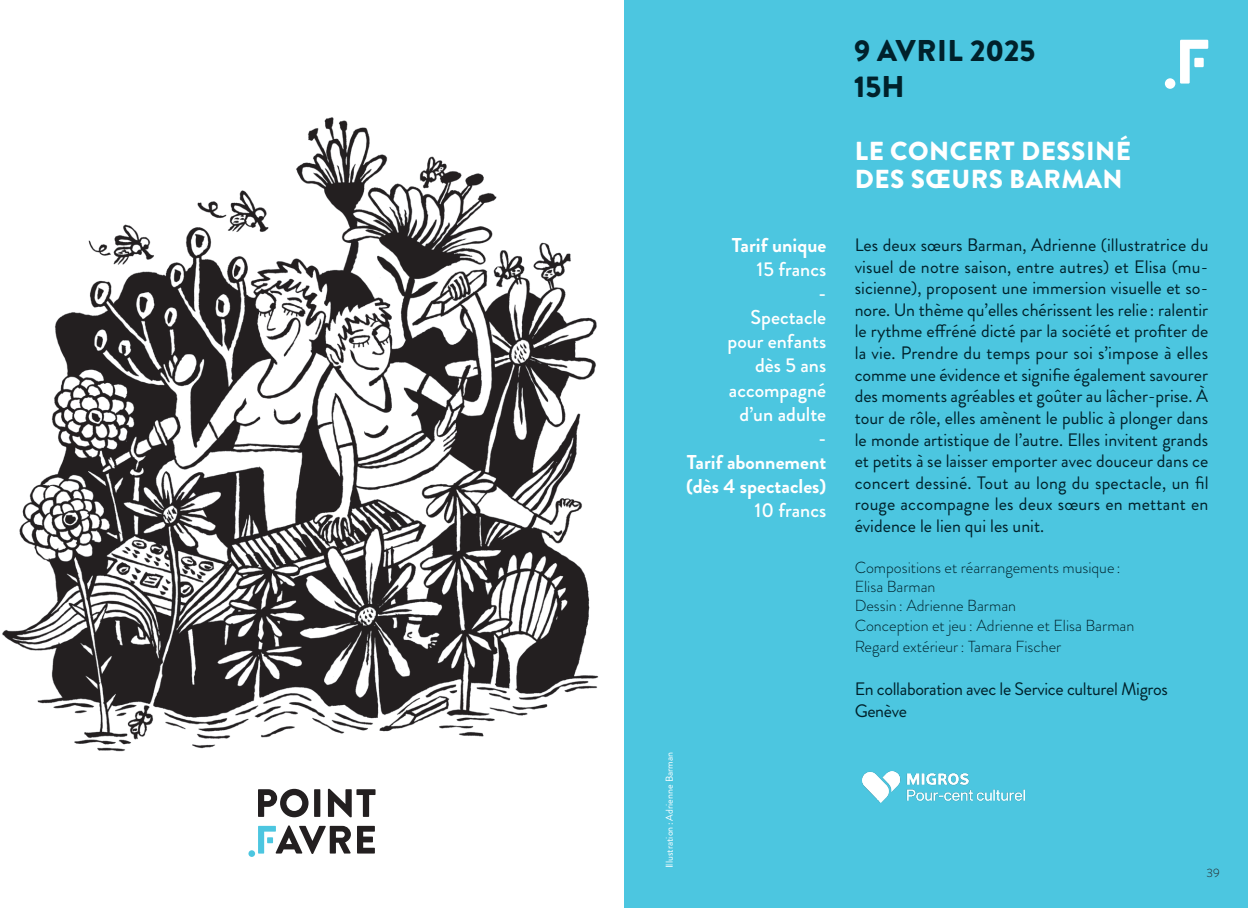
<style>
.page{position:relative;width:1248px;height:908px;background:#fff}
.page>*{position:absolute;margin:0;border:0;box-sizing:border-box;transform-origin:0 0}
.Date_et_horaire{font:900 30px "Brandon Grotesque";color:#00212b}
.sous-titre{font:900 26px/28px "Brandon Grotesque";letter-spacing:.02em;color:#fff}
.Bloc_informations{font:700 20px/24px "Brandon Grotesque";color:#fff;text-align:right}
.Bloc_informations-2{font:500 20px/24px "Brandon Grotesque";color:#fff;text-align:right}
.Texte_courant{font:18px/21.6px "Brandon Grotesque";letter-spacing:-.005em;color:#00212b;text-align:justify}
.Texte_courant-2{font:300 16px/19.2px "Brandon Grotesque";color:#00212b}
.t1{font:300 12px "Brandon Grotesque";color:#231f20}
.Artiste{font:10px "Brandon Grotesque";color:#fff}
.s1{font-weight:500}
</style>
<div class="page">
<img style="left:2px;top:117px;width:597px;height:740px">
<div style="left:624px;top:0;width:623px;height:907px;background:#4cc6e0"></div>
<img style="left:862px;top:771px;width:162px;height:31px">
<svg style="left:1180px;top:40px;width:28px;height:43px"></svg>
<div style="left:1194px;top:58px;width:9px;height:9px;background:#fff"></div>
<div style="left:1164px;top:78px;width:11px;height:11px;background:#fff;border-radius:50%"></div>
<svg style="left:258px;top:788px;width:50px;height:28px"></svg>
<div style="left:314px;top:788px;width:6px;height:28px;background:#231f20"></div>
<svg style="left:328px;top:788px;width:47px;height:28px"></svg>
<svg style="left:357px;top:825px;width:18px;height:28px"></svg>
<svg style="left:258px;top:825px;width:93px;height:28px"></svg>
<svg style="left:248px;top:849px;width:7px;height:7px"></svg>
<p class="Bloc_informations" style="left:732px;top:234px;width:96px">Tarif unique<br><span class="s1">15 francs</span></p>
<p class="Bloc_informations-2" style="left:818px;top:282px;width:9px">-</p>
<p class="Bloc_informations-2" style="left:727px;top:306px;width:100px">Spectacle pour enfants dès 5 ans accompagné d’un adulte</p>
<p class="Bloc_informations-2" style="left:818px;top:426px;width:9px">-</p>
<p class="Bloc_informations" style="left:686px;top:450px;width:141px">Tarif abonnement (dès 4 spectacles)<br><span class="s1">10 francs</span></p>
<p class="Artiste" style="left:662px;top:867px;width:118px;rotate:-90deg">Illustration : Adrienne Barman</p>
<p class="Date_et_horaire" style="left:854px;top:29px;width:182px">9 AVRIL 2025</p>
<p class="Date_et_horaire" style="left:854px;top:65px;width:52px">15H</p>
<p class="sous-titre" style="left:854px;top:137px;width:278px">LE CONCERT DESSINÉ<br>DES SŒURS BARMAN</p>
<p class="Texte_courant" style="left:854px;top:234px;width:355px">Les deux sœurs Barman, Adrienne (illustratrice du visuel de notre saison, entre autres) et Elisa (mu&shy;sicienne), proposent une immersion visuelle et so&shy;nore. Un thème qu’elles chérissent les relie : ralentir le rythme effréné dicté par la société et profiter de la vie. Prendre du temps pour soi s’impose à elles comme une évidence et signifie également savourer des moments agréables et goûter au lâcher-prise. À tour de rôle, elles amènent le public à plonger dans le monde artistique de l’autre. Elles invitent grands et petits à se laisser emporter avec douceur dans ce concert dessiné. Tout au long du spectacle, un fil rouge accompagne les deux sœurs en mettant en évidence le lien qui les unit.</p>
<p class="Texte_courant-2" style="left:854px;top:557px;width:267px">Compositions et réarrangements musique :<br>Elisa Barman</p>
<p class="Texte_courant-2" style="left:854px;top:596px;width:163px">Dessin : Adrienne Barman</p>
<p class="Texte_courant-2" style="left:854px;top:615px;width:281px">Conception et jeu : Adrienne et Elisa Barman</p>
<p class="Texte_courant-2" style="left:854px;top:636px;width:208px">Regard extérieur: Tamara Fischer</p>
<p class="Texte_courant" style="left:854px;top:678px;width:315px">En collaboration avec le Service culturel Migros<br>Genève</p>
<p class="t1" style="left:1206px;top:863px;width:15px">39</p>
</div>
